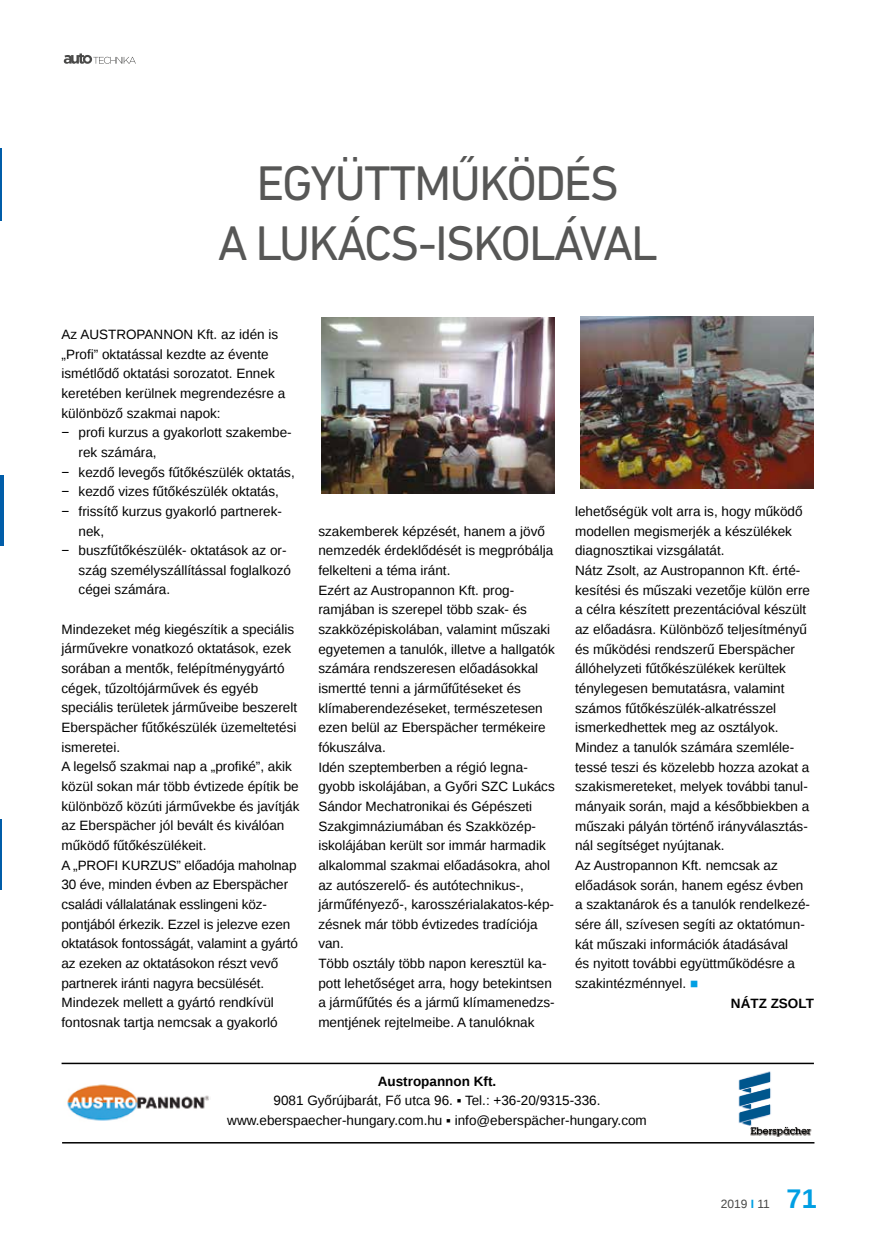
<style>
.page{position:relative;width:872px;height:1246px;background:#fff}
.page>*{position:absolute;margin:0;border:0;box-sizing:border-box;transform-origin:0 0}
.t1{font:49.5px/59.4px "DIN Next LT Pro";letter-spacing:-.04em;color:#575756;text-align:center}
.t2{font:700 27px "Liberation Sans";color:#009fe3}
.t3{font:13.5px/19.6px "Liberation Sans";color:#000}
.t4{font:700 13.5px "Liberation Sans";color:#000}
.t5{font:12px "Liberation Sans";color:#4a4a49}
.s1{color:#009fe3}
.s2{font-weight:700;color:#009fe3}
</style>
<div class="page">
<svg style="left:64px;top:53px;width:72px;height:11px"></svg>
<hr style="left:0;top:149px;width:1px;height:72px;background:#005da9">
<hr style="left:0;top:475px;width:4px;height:70px;background:#005da9">
<hr style="left:0;top:819px;width:1px;height:70px;background:#005da9">
<img style="left:321px;top:318px;width:234px;height:175px">
<img style="left:580px;top:317px;width:234px;height:172px">
<img style="left:738px;top:1071px;width:74px;height:66px">
<svg style="left:740px;top:1072px;width:70px;height:63px"></svg>
<img style="left:67px;top:1084px;width:142px;height:37px">
<hr style="left:62px;top:1063px;width:752px;height:1px;background:#000">
<hr style="left:62px;top:1142px;width:752px;height:1px;background:#000">
<h1 class="t1" style="left:218px;top:153px;width:442px">EGYÜTTMŰKÖDÉS<br>A LUKÁCS-ISKOLÁVAL</h1>
<p class="t3" style="left:62px;top:325px;width:218px">Az AUSTROPANNON Kft. az idén is</p>
<p class="t3" style="left:62px;top:345px;width:209px">„Profi” oktatással kezdte az évente</p>
<p class="t3" style="left:62px;top:364px;width:215px">ismétlődő oktatási sorozatot. Ennek</p>
<p class="t3" style="left:62px;top:384px;width:225px">keretében kerülnek megrendezésre a</p>
<p class="t3" style="left:62px;top:404px;width:161px">különböző szakmai napok:</p>
<p class="t3" style="left:62px;top:423px;width:232px">− profi kurzus a gyakorlott szakembe-</p>
<p class="t3" style="left:79px;top:443px;width:80px">rek számára,</p>
<p class="t3" style="left:62px;top:463px;width:235px">− kezdő levegős fűtőkészülék oktatás,</p>
<p class="t3" style="left:62px;top:482px;width:219px">− kezdő vizes fűtőkészülék oktatás,</p>
<p class="t3" style="left:62px;top:502px;width:222px">− frissítő kurzus gyakorló partnerek-</p>
<p class="t3" style="left:79px;top:522px;width:27px">nek,</p>
<p class="t3" style="left:62px;top:541px;width:226px">− buszfűtőkészülék- oktatások az or-</p>
<p class="t3" style="left:79px;top:561px;width:214px">szág személyszállítással foglalkozó</p>
<p class="t3" style="left:79px;top:580px;width:93px">cégei számára.</p>
<p class="t3" style="left:62px;top:620px;width:239px">Mindezeket még kiegészítik a speciális járművekre vonatkozó oktatások, ezek sorában a mentők, felépítménygyártó cégek, tűzoltójárművek és egyéb speciális területek járműveibe beszerelt Eberspächer fűtőkészülék üzemeltetési ismeretei.<br>A legelső szakmai nap a „profiké”, akik közül sokan már több évtizede építik be különböző közúti járművekbe és javítják az Eberspächer jól bevált és kiválóan működő fűtőkészülékeit.<br>A „PROFI KURZUS” előadója maholnap 30 éve, minden évben az Eberspächer családi vállalatának esslingeni köz&shy;pontjából érkezik. Ezzel is jelezve ezen oktatások fontosságát, valamint a gyártó az ezeken az oktatásokon részt vevő partnerek iránti nagyra becsülését.<br>Mindezek mellett a gyártó rendkívül fontosnak tartja nemcsak a gyakorló</p>
<p class="t3" style="left:318px;top:522px;width:238px">szakemberek képzését, hanem a jövő nemzedék érdeklődését is megpróbálja felkelteni a téma iránt.<br>Ezért az Austropannon Kft. prog&shy;ramjában is szerepel több szak- és szakközépiskolában, valamint műszaki egyetemen a tanulók, illetve a hallgatók számára rendszeresen előadásokkal ismertté tenni a járműfűtéseket és klímaberendezéseket, természetesen ezen belül az Eberspächer termékeire fókuszálva.<br>Idén szeptemberben a régió legna&shy;gyobb iskolájában, a Győri SZC Lukács Sándor Mechatronikai és Gépészeti Szakgimnáziumában és Szakközép&shy;iskolájában került sor immár harmadik alkalommal szakmai előadásokra, ahol az autószerelő- és autótechnikus-, járműfényező-, karosszérialakatos-kép&shy;zésnek már több évtizedes tradíciója van.<br>Több osztály több napon keresztül ka&shy;pott lehetőséget arra, hogy betekintsen a járműfűtés és a jármű klímamenedzs&shy;mentjének rejtelmeibe. A tanulóknak</p>
<p class="t3" style="left:575px;top:502px;width:229px">lehetőségük volt arra is, hogy működő</p>
<p class="t3" style="left:575px;top:522px;width:218px">modellen megismerjék a készülékek</p>
<p class="t3" style="left:575px;top:541px;width:151px">diagnosztikai vizsgálatát.</p>
<p class="t3" style="left:575px;top:561px;width:227px">Nátz Zsolt, az Austropannon Kft. érté-</p>
<p class="t3" style="left:575px;top:581px;width:236px">kesítési és műszaki vezetője külön erre</p>
<p class="t3" style="left:575px;top:600px;width:233px">a célra készített prezentációval készült</p>
<p class="t3" style="left:575px;top:620px;width:233px">az előadásra. Különböző teljesítményű</p>
<p class="t3" style="left:575px;top:640px;width:221px">és működési rendszerű Eberspächer</p>
<p class="t3" style="left:575px;top:659px;width:212px">állóhelyzeti fűtőkészülékek kerültek</p>
<p class="t3" style="left:575px;top:679px;width:211px">ténylegesen bemutatásra, valamint</p>
<p class="t3" style="left:575px;top:699px;width:203px">számos fűtőkészülék-alkatrésszel</p>
<p class="t3" style="left:575px;top:718px;width:205px">ismerkedhettek meg az osztályok.</p>
<p class="t3" style="left:575px;top:738px;width:221px">Mindez a tanulók számára szemléle-</p>
<p class="t3" style="left:575px;top:758px;width:236px">tessé teszi és közelebb hozza azokat a</p>
<p class="t3" style="left:575px;top:777px;width:234px">szakismereteket, melyek további tanul-</p>
<p class="t3" style="left:575px;top:797px;width:236px">mányaik során, majd a későbbiekben a</p>
<p class="t3" style="left:575px;top:817px;width:234px">műszaki pályán történő irányválasztás-</p>
<p class="t3" style="left:575px;top:836px;width:151px">nál segítséget nyújtanak.</p>
<p class="t3" style="left:575px;top:856px;width:204px">Az Austropannon Kft. nemcsak az</p>
<p class="t3" style="left:575px;top:876px;width:230px">előadások során, hanem egész évben</p>
<p class="t3" style="left:575px;top:895px;width:236px">a szaktanárok és a tanulók rendelkezé-</p>
<p class="t3" style="left:575px;top:915px;width:231px">sére áll, szívesen segíti az oktatómun-</p>
<p class="t3" style="left:575px;top:935px;width:215px">kát műszaki információk átadásával</p>
<p class="t3" style="left:575px;top:954px;width:221px">és nyitott további együttműködésre a</p>
<p class="t3" style="left:575px;top:974px;width:124px">szakintézménnyel. <span class="s1">■</span></p>
<p class="t4" style="left:731px;top:994px;width:84px">NÁTZ ZSOLT</p>
<p class="t4" style="left:378px;top:1072px;width:120px">Austropannon Kft.</p>
<p class="t3" style="left:227px;top:1091px;width:421px;text-align:center">9081 Győrújbarát, Fő utca 96. ▪ Tel.: +36-20/9315-336. www.eberspaecher-hungary.com.hu ▪ info@eberspächer-hungary.com</p>
<p class="t5" style="left:721px;top:1197px;width:51px">2019 <span class="s2">I</span> 11</p>
<h2 class="t2" style="left:786px;top:1180px;width:32px">71</h2>
</div>
